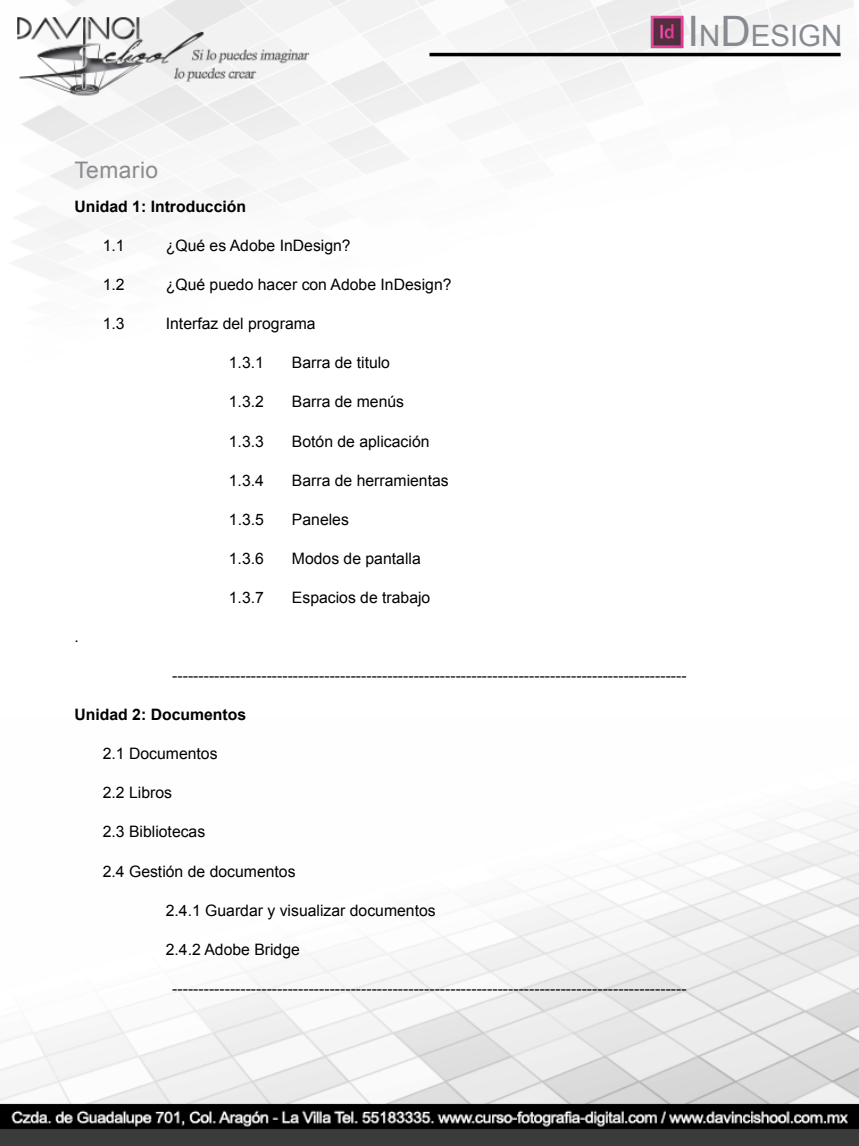
<style>
.page{position:relative;width:859px;height:1146px;background:#fff}
.page>*{position:absolute;margin:0;border:0;box-sizing:border-box;transform-origin:0 0}
.t1{font:29.4px "Arial";color:#868b92}
.t2{font:22.75px "Arial";letter-spacing:.02em;color:#8b8b90}
.t3{font:15.75px "Arial";color:#000}
.t4{font:700 15.75px "Arial";color:#000}
.s1{font-size:42px}
</style>
<div class="page">
<img style="left:0;top:0;width:858px;height:1146px">
<hr style="left:429px;top:53px;width:411px;height:3px;background:#000">
<img style="left:650px;top:16px;width:33px;height:32px">
<h1 class="t1" style="left:687px;top:17px;width:156px"><span class="s1">I</span>N<span class="s1">D</span>ESIGN</h1>
<h2 class="t2" style="left:74px;top:155px;width:85px">Temario</h2>
<p class="t4" style="left:74px;top:196px;width:173px">Unidad 1: Introducción</p>
<p class="t3" style="left:103px;top:235px;width:23px">1.1</p>
<p class="t3" style="left:166px;top:235px;width:186px">¿Qué es Adobe InDesign?</p>
<p class="t3" style="left:103px;top:274px;width:23px">1.2</p>
<p class="t3" style="left:166px;top:274px;width:287px">¿Qué puedo hacer con Adobe InDesign?</p>
<p class="t3" style="left:103px;top:313px;width:23px">1.3</p>
<p class="t3" style="left:166px;top:313px;width:151px">Interfaz del programa</p>
<p class="t3" style="left:229px;top:352px;width:37px">1.3.1</p>
<p class="t3" style="left:292px;top:352px;width:100px">Barra de titulo</p>
<p class="t3" style="left:229px;top:392px;width:37px">1.3.2</p>
<p class="t3" style="left:292px;top:392px;width:114px">Barra de menús</p>
<p class="t3" style="left:229px;top:431px;width:37px">1.3.3</p>
<p class="t3" style="left:292px;top:431px;width:139px">Botón de aplicación</p>
<p class="t3" style="left:229px;top:470px;width:37px">1.3.4</p>
<p class="t3" style="left:292px;top:470px;width:158px">Barra de herramientas</p>
<p class="t3" style="left:229px;top:509px;width:37px">1.3.5</p>
<p class="t3" style="left:292px;top:509px;width:58px">Paneles</p>
<p class="t3" style="left:229px;top:548px;width:37px">1.3.6</p>
<p class="t3" style="left:292px;top:548px;width:130px">Modos de pantalla</p>
<p class="t3" style="left:229px;top:587px;width:37px">1.3.7</p>
<p class="t3" style="left:292px;top:587px;width:140px">Espacios de trabajo</p>
<p class="t3" style="left:74px;top:626px;width:6px">.</p>
<p class="t3" style="left:172px;top:665px;width:515px">--------------------------------------------------------------------------------------------------</p>
<p class="t4" style="left:74px;top:704px;width:173px">Unidad 2: Documentos</p>
<p class="t3" style="left:103px;top:743px;width:116px">2.1 Documentos</p>
<p class="t3" style="left:103px;top:782px;width:71px">2.2 Libros</p>
<p class="t3" style="left:103px;top:822px;width:104px">2.3 Bibliotecas</p>
<p class="t3" style="left:103px;top:861px;width:194px">2.4 Gestión de documentos</p>
<p class="t3" style="left:166px;top:900px;width:271px">2.4.1 Guardar y visualizar documentos</p>
<p class="t3" style="left:166px;top:939px;width:135px">2.4.2 Adobe Bridge</p>
<p class="t3" style="left:172px;top:978px;width:515px">--------------------------------------------------------------------------------------------------</p>
</div>
